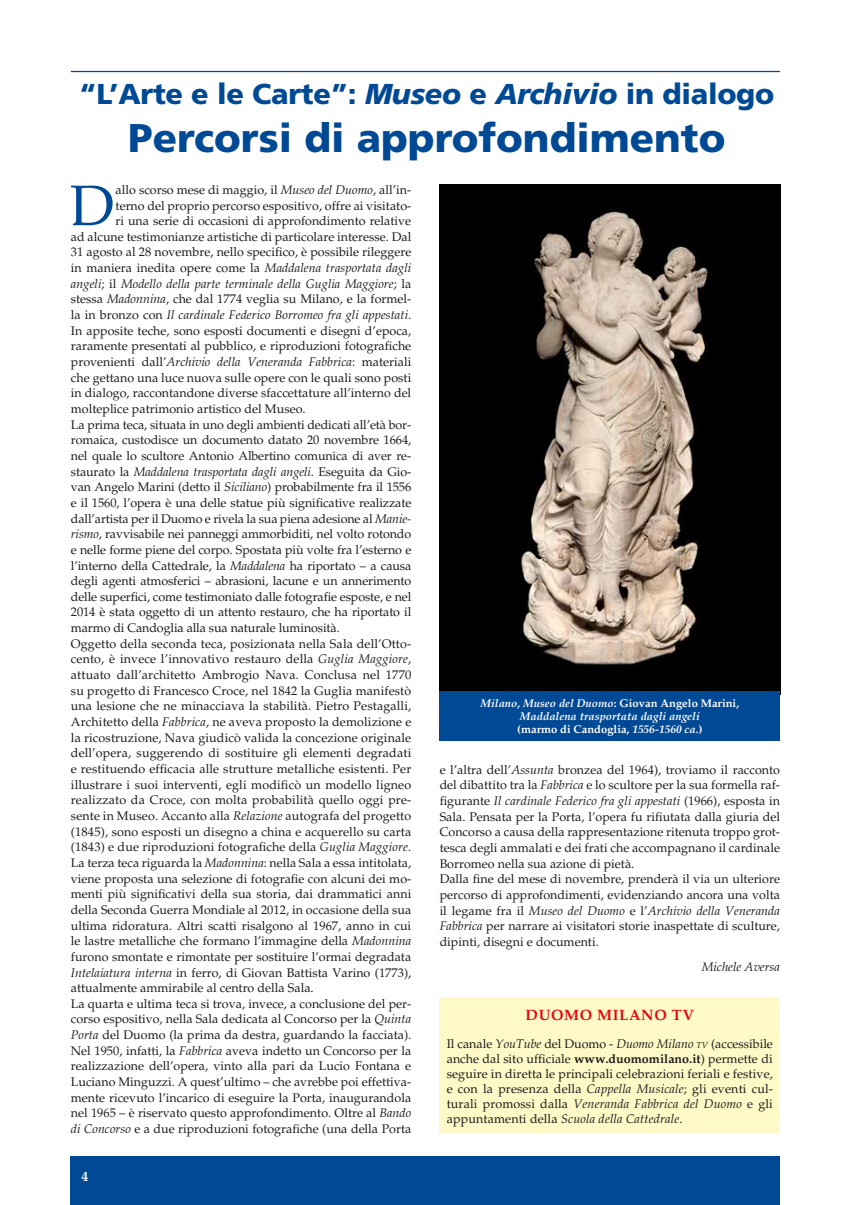
<style>
.page{position:relative;width:851px;height:1205px;background:#fff}
.page>*{position:absolute;margin:0;border:0;box-sizing:border-box;transform-origin:0 0}
.t1{font:57.12px "Palatino";color:#004994}
.t2{font:900 40px "Frutiger";color:#004994}
.t3{font:900 28.75px "Frutiger";letter-spacing:-.01em;color:#004994}
.t4{font:700 15px "Palatino";letter-spacing:.04em;color:#e30613}
.t5{font:700 13.75px "Palatino";color:#fff}
.t6{font:12.5px/15.6px "Palatino";color:#1d1d1b}
.t7{font:italic 12.5px "Palatino";color:#1d1d1b}
.t8{font:italic 700 11.25px/13.1px "Palatino";color:#fff;text-align:center}
.s1{font-style:italic}
.s2{font-style:normal}
.s3{font-style:italic;font-size:8.75px}
.s4{font-weight:700}
</style>
<div class="page">
<div style="left:71px;top:1157px;width:709px;height:48px;background:#004994"></div>
<hr style="left:71px;top:71px;width:709px;height:1px;background:#004994">
<img style="left:439px;top:184px;width:341px;height:507px">
<div style="left:439px;top:691px;width:341px;height:50px;background:#004994"></div>
<div style="left:439px;top:999px;width:341px;height:134px;background:#fff9c7"></div>
<h3 class="t3" style="left:79px;top:77px;width:696px">“L’Arte e le Carte”: <span class="s1">Museo</span> e <span class="s1">Archivio</span> in dialogo</h3>
<h2 class="t2" style="left:128px;top:114px;width:598px">Percorsi di approfondimento</h2>
<h1 class="t1" style="left:70px;top:172px;width:46px">D</h1>
<p class="t6" style="left:116px;top:182px;width:297px">allo scorso mese di maggio, il <span class="s1">Museo del Duomo</span>, all’in-</p>
<p class="t6" style="left:116px;top:198px;width:297px">terno del proprio percorso espositivo, offre ai visitato-</p>
<p class="t6" style="left:116px;top:213px;width:297px">ri una serie di occasioni di approfondimento relative</p>
<p class="t6" style="left:71px;top:229px;width:342px">ad alcune testimonianze artistiche di particolare interesse. Dal</p>
<p class="t6" style="left:71px;top:245px;width:342px">31 agosto al 28 novembre, nello specifico, è possibile rileggere</p>
<p class="t6" style="left:71px;top:260px;width:342px">in maniera inedita opere come la <span class="s1">Maddalena trasportata dagli</span></p>
<p class="t7" style="left:71px;top:276px;width:342px">angeli<span class="s2">; il</span> Modello della parte terminale della Guglia Maggiore<span class="s2">; la</span></p>
<p class="t6" style="left:71px;top:291px;width:342px">stessa <span class="s1">Madonnina</span>, che dal 1774 veglia su Milano, e la formel-</p>
<p class="t7" style="left:71px;top:308px;width:342px"><span class="s2">la in bronzo con</span> Il cardinale Federico Borromeo fra gli appestati<span class="s2">.</span></p>
<p class="t6" style="left:71px;top:323px;width:342px">In apposite teche, sono esposti documenti e disegni d’epoca,</p>
<p class="t6" style="left:71px;top:338px;width:342px">raramente presentati al pubblico, e riproduzioni fotografiche</p>
<p class="t7" style="left:71px;top:354px;width:342px"><span class="s2">provenienti dall’</span>Archivio della Veneranda Fabbrica<span class="s2">: materiali</span></p>
<p class="t6" style="left:71px;top:370px;width:342px">che gettano una luce nuova sulle opere con le quali sono posti</p>
<p class="t6" style="left:71px;top:385px;width:342px">in dialogo, raccontandone diverse sfaccettature all’interno del</p>
<p class="t6" style="left:71px;top:401px;width:236px">molteplice patrimonio artistico del Museo.</p>
<p class="t6" style="left:71px;top:417px;width:342px">La prima teca, situata in uno degli ambienti dedicati all’età bor-</p>
<p class="t6" style="left:71px;top:432px;width:342px">romaica, custodisce un documento datato 20 novembre 1664,</p>
<p class="t6" style="left:71px;top:448px;width:342px">nel quale lo scultore Antonio Albertino comunica di aver re-</p>
<p class="t7" style="left:71px;top:464px;width:342px"><span class="s2">staurato la</span> Maddalena trasportata dagli angeli<span class="s2">. Eseguita da Gio-</span></p>
<p class="t6" style="left:71px;top:479px;width:342px">van Angelo Marini (detto il <span class="s1">Siciliano</span>) probabilmente fra il 1556</p>
<p class="t6" style="left:71px;top:495px;width:342px">e il 1560, l’opera è una delle statue più significative realizzate</p>
<p class="t6" style="left:71px;top:511px;width:342px">dall’artista per il Duomo e rivela la sua piena adesione al <span class="s1">Manie-</span></p>
<p class="t6" style="left:71px;top:526px;width:342px"><span class="s1">rismo</span>, ravvisabile nei panneggi ammorbiditi, nel volto rotondo</p>
<p class="t6" style="left:71px;top:542px;width:342px">e nelle forme piene del corpo. Spostata più volte fra l’esterno e</p>
<p class="t6" style="left:71px;top:558px;width:342px">l’interno della Cattedrale, la <span class="s1">Maddalena</span> ha riportato – a causa</p>
<p class="t6" style="left:71px;top:573px;width:342px">degli agenti atmosferici – abrasioni, lacune e un annerimento</p>
<p class="t6" style="left:71px;top:589px;width:342px">delle superfici, come testimoniato dalle fotografie esposte, e nel</p>
<p class="t6" style="left:71px;top:604px;width:342px">2014 è stata oggetto di un attento restauro, che ha riportato il</p>
<p class="t6" style="left:71px;top:620px;width:270px">marmo di Candoglia alla sua naturale luminosità.</p>
<p class="t6" style="left:71px;top:636px;width:342px">Oggetto della seconda teca, posizionata nella Sala dell’Otto-</p>
<p class="t6" style="left:71px;top:651px;width:342px">cento, è invece l’innovativo restauro della <span class="s1">Guglia Maggiore</span>,</p>
<p class="t6" style="left:71px;top:667px;width:342px">attuato dall’architetto Ambrogio Nava. Conclusa nel 1770</p>
<p class="t6" style="left:71px;top:683px;width:342px">su progetto di Francesco Croce, nel 1842 la Guglia manifestò</p>
<p class="t6" style="left:71px;top:698px;width:342px">una lesione che ne minacciava la stabilità. Pietro Pestagalli,</p>
<p class="t6" style="left:71px;top:714px;width:342px">Architetto della <span class="s1">Fabbrica</span>, ne aveva proposto la demolizione e</p>
<p class="t6" style="left:71px;top:730px;width:342px">la ricostruzione, Nava giudicò valida la concezione originale</p>
<p class="t6" style="left:71px;top:745px;width:342px">dell’opera, suggerendo di sostituire gli elementi degradati</p>
<p class="t6" style="left:71px;top:761px;width:342px">e restituendo efficacia alle strutture metalliche esistenti. Per</p>
<p class="t6" style="left:71px;top:777px;width:342px">illustrare i suoi interventi, egli modificò un modello ligneo</p>
<p class="t6" style="left:71px;top:792px;width:342px">realizzato da Croce, con molta probabilità quello oggi pre-</p>
<p class="t6" style="left:71px;top:808px;width:342px">sente in Museo. Accanto alla <span class="s1">Relazione</span> autografa del progetto</p>
<p class="t6" style="left:71px;top:824px;width:342px">(1845), sono esposti un disegno a china e acquerello su carta</p>
<p class="t6" style="left:71px;top:839px;width:342px">(1843) e due riproduzioni fotografiche della <span class="s1">Guglia Maggiore</span>.</p>
<p class="t6" style="left:71px;top:855px;width:342px">La terza teca riguarda la <span class="s1">Madonnina</span>: nella Sala a essa intitolata,</p>
<p class="t6" style="left:71px;top:871px;width:342px">viene proposta una selezione di fotografie con alcuni dei mo-</p>
<p class="t6" style="left:71px;top:886px;width:342px">menti più significativi della sua storia, dai drammatici anni</p>
<p class="t6" style="left:71px;top:902px;width:342px">della Seconda Guerra Mondiale al 2012, in occasione della sua</p>
<p class="t6" style="left:71px;top:917px;width:342px">ultima ridoratura. Altri scatti risalgono al 1967, anno in cui</p>
<p class="t6" style="left:71px;top:933px;width:342px">le lastre metalliche che formano l’immagine della <span class="s1">Madonnina</span></p>
<p class="t6" style="left:71px;top:949px;width:342px">furono smontate e rimontate per sostituire l’ormai degradata</p>
<p class="t6" style="left:71px;top:964px;width:342px"><span class="s1">Intelaiatura interna</span> in ferro, di Giovan Battista Varino (1773),</p>
<p class="t6" style="left:71px;top:980px;width:244px">attualmente ammirabile al centro della Sala.</p>
<p class="t6" style="left:71px;top:996px;width:342px">La quarta e ultima teca si trova, invece, a conclusione del per-</p>
<p class="t6" style="left:71px;top:1011px;width:342px">corso espositivo, nella Sala dedicata al Concorso per la <span class="s1">Quinta</span></p>
<p class="t6" style="left:71px;top:1027px;width:342px"><span class="s1">Porta</span> del Duomo (la prima da destra, guardando la facciata).</p>
<p class="t6" style="left:71px;top:1043px;width:342px">Nel 1950, infatti, la <span class="s1">Fabbrica</span> aveva indetto un Concorso per la</p>
<p class="t6" style="left:71px;top:1058px;width:342px">realizzazione dell’opera, vinto alla pari da Lucio Fontana e</p>
<p class="t6" style="left:71px;top:1074px;width:342px">Luciano Minguzzi. A quest’ultimo – che avrebbe poi effettiva-</p>
<p class="t6" style="left:71px;top:1090px;width:342px">mente ricevuto l’incarico di eseguire la Porta, inaugurandola</p>
<p class="t6" style="left:71px;top:1105px;width:342px">nel 1965 – è riservato questo approfondimento. Oltre al <span class="s1">Bando</span></p>
<p class="t6" style="left:71px;top:1121px;width:342px"><span class="s1">di Concorso</span> e a due riproduzioni fotografiche (una della Porta</p>
<p class="t8" style="left:480px;top:697px;width:260px">Milano<span class="s2">,</span> Museo del Duomo<span class="s2">: Giovan Angelo Marini,<br></span>Maddalena trasportata dagli angeli<br><span class="s2">(marmo di Candoglia,</span> 1556-1560 ca.<span class="s2">)</span></p>
<p class="t6" style="left:439px;top:762px;width:342px">e l’altra dell’<span class="s1">Assunta</span> bronzea del 1964), troviamo il racconto del dibattito tra la <span class="s1">Fabbrica</span> e lo scultore per la sua formella raf&shy;figurante <span class="s1">Il cardinale Federico fra gli appestati</span> (1966), esposta in Sala. Pensata per la Porta, l’opera fu rifiutata dalla giuria del Concorso a causa della rappresentazione ritenuta troppo grot&shy;tesca degli ammalati e dei frati che accompagnano il cardinale Borromeo nella sua azione di pietà.<br>Dalla fine del mese di novembre, prenderà il via un ulteriore percorso di approfondimenti, evidenziando ancora una volta il legame fra il <span class="s1">Museo del Duomo</span> e l’<span class="s1">Archivio della Veneranda Fabbrica</span> per narrare ai visitatori storie inaspettate di sculture, dipinti, disegni e documenti.</p>
<p class="t7" style="left:701px;top:960px;width:80px">Michele Aversa</p>
<p class="t4" style="left:525px;top:1006px;width:170px">DUOMO MILANO TV</p>
<p class="t6" style="left:446px;top:1036px;width:328px;line-height:15px;text-align:justify">Il canale <span class="s1">YouTube</span> del Duomo - <span class="s1">Duomo Milano</span> <span class="s3">tv</span> (accessibile anche dal sito ufficiale <span class="s4">www.duomomilano.it</span>) permette di seguire in diretta le principali celebrazioni feriali e festive, e con la presenza della <span class="s1">Cappella Musicale</span>; gli eventi cul&shy;turali promossi dalla <span class="s1">Veneranda Fabbrica del Duomo</span> e gli appuntamenti della <span class="s1">Scuola della Cattedrale</span>.</p>
<p class="t5" style="left:81px;top:1168px;width:8px">4</p>
</div>
